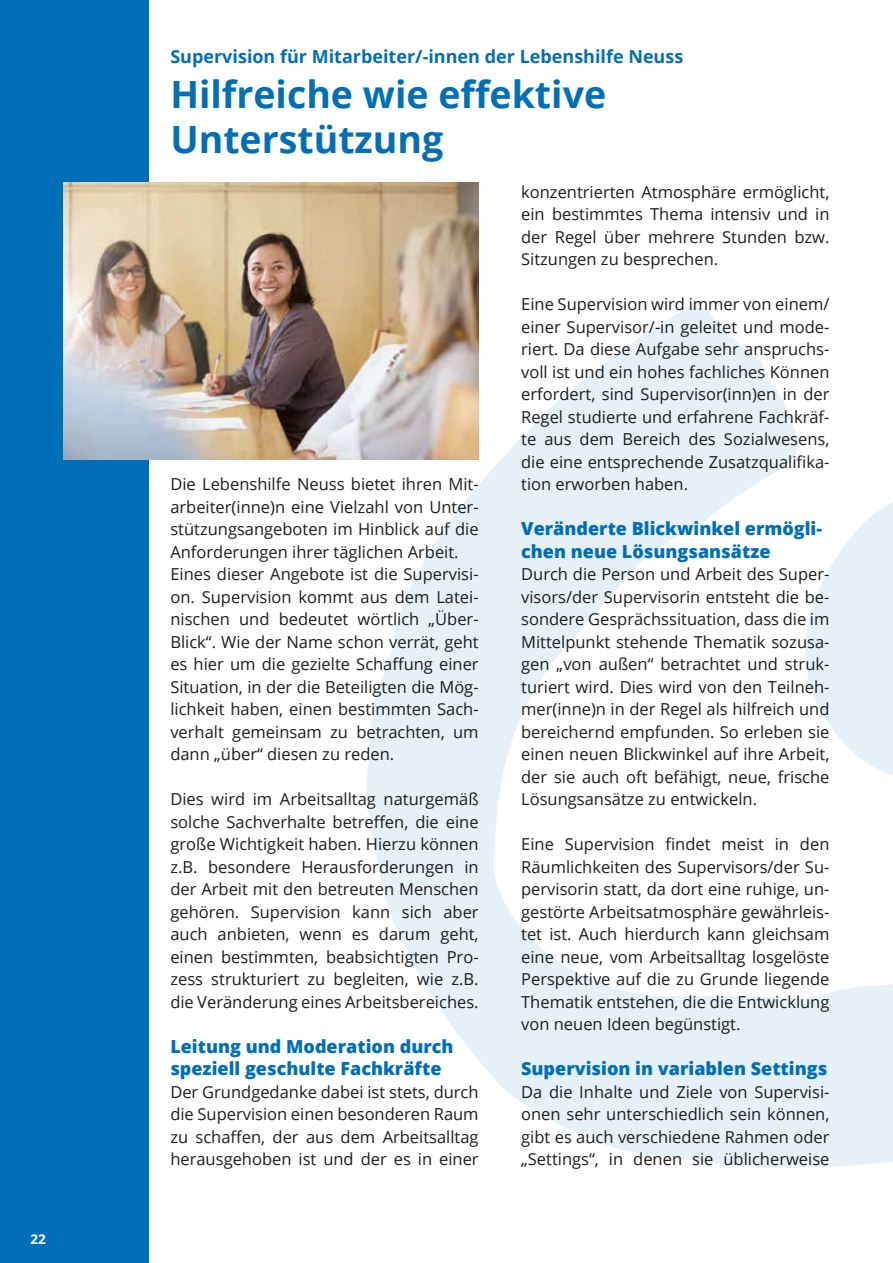
<style>
.page{position:relative;width:893px;height:1263px;background:#fff}
.page>*{position:absolute;margin:0;border:0;box-sizing:border-box;transform-origin:0 0}
.t1{font:700 37.5px/45px "Open Sans";color:#006fb7}
.t2{font:800 18px/22.5px "Open Sans";color:#006fb7}
.t3{font:700 18px "Open Sans";color:#006fb7}
.t4{font:16.5px/22.5px "Open Sans";color:#1d1d1b;text-align:justify}
.t5{font:700 13.5px "Open Sans";color:#fff}
</style>
<div class="page">
<svg style="left:360px;top:306px;width:533px;height:862px"></svg>
<div style="left:0;top:0;width:149px;height:1263px;background:#006fb7"></div>
<img style="left:64px;top:183px;width:415px;height:276px">
<p class="t5" style="left:31px;top:1229px;width:17px">22</p>
<p class="t3" style="left:170px;top:43px;width:514px">Supervision für Mitarbeiter/-innen der Lebenshilfe Neuss</p>
<h1 class="t1" style="left:170px;top:71px;width:437px">Hilfreiche wie effektive<br>Unterstützung</h1>
<p class="t4" style="left:170px;top:472px;width:310px;text-align:left">Die Lebenshilfe Neuss bietet ihren Mit&shy;arbeiter(inne)n eine Vielzahl von Unter&shy;stützungsangeboten im Hinblick auf die Anforderungen ihrer täglichen Arbeit.<br>Eines dieser Angebote ist die Supervisi&shy;on. Supervision kommt aus dem Latei&shy;nischen und bedeutet wörtlich „Über-Blick“. Wie der Name schon verrät, geht es hier um die gezielte Schaffung einer Situation, in der die Beteiligten die Mög&shy;lichkeit haben, einen bestimmten Sach&shy;verhalt gemeinsam zu betrachten, um dann „über“ diesen zu reden.</p>
<p class="t4" style="left:170px;top:788px;width:310px">Dies wird im Arbeitsalltag naturgemäß solche Sachverhalte betreffen, die eine große Wichtigkeit haben. Hierzu können z.B. besondere Herausforderungen in der Arbeit mit den betreuten Menschen gehören. Supervision kann sich aber auch anbieten, wenn es darum geht, einen bestimmten, beabsichtigten Pro&shy;zess strukturiert zu begleiten, wie z.B. die Veränderung eines Arbeitsbereiches.</p>
<p class="t2" style="left:170px;top:1034px;width:285px">Leitung und Moderation durch speziell geschulte Fachkräfte</p>
<p class="t4" style="left:170px;top:1080px;width:310px">Der Grundgedanke dabei ist stets, durch die Supervision einen besonderen Raum zu schaffen, der aus dem Arbeitsalltag herausgehoben ist und der es in einer</p>
<p class="t4" style="left:521px;top:180px;width:310px">konzentrierten Atmosphäre ermöglicht, ein bestimmtes Thema intensiv und in der Regel über mehrere Stunden bzw.<br>Sitzungen zu besprechen.</p>
<p class="t4" style="left:521px;top:292px;width:310px">Eine Supervision wird immer von einem/ einer Supervisor/-in geleitet und mode&shy;riert. Da diese Aufgabe sehr anspruchs&shy;voll ist und ein hohes fachliches Können erfordert, sind Supervisor(inn)en in der Regel studierte und erfahrene Fachkräf&shy;te aus dem Bereich des Sozialwesens, die eine entsprechende Zusatzqualifika&shy;tion erworben haben.</p>
<p class="t2" style="left:521px;top:516px;width:303px">Veränderte Blickwinkel ermögli&shy;chen neue Lösungsansätze</p>
<p class="t4" style="left:521px;top:562px;width:310px">Durch die Person und Arbeit des Super&shy;visors/der Supervisorin entsteht die be&shy;sondere Gesprächssituation, dass die im Mittelpunkt stehende Thematik sozusa&shy;gen „von außen“ betrachtet und struk&shy;turiert wird. Dies wird von den Teilneh&shy;mer(inne)n in der Regel als hilfreich und bereichernd empfunden. So erleben sie einen neuen Blickwinkel auf ihre Arbeit, der sie auch oft befähigt, neue, frische Lösungsansätze zu entwickeln.</p>
<p class="t4" style="left:521px;top:832px;width:310px">Eine Supervision findet meist in den Räumlichkeiten des Supervisors/der Su&shy;pervisorin statt, da dort eine ruhige, un&shy;gestörte Arbeitsatmosphäre gewährleis&shy;tet ist. Auch hierdurch kann gleichsam eine neue, vom Arbeitsalltag losgelöste Perspektive auf die zu Grunde liegende Thematik entstehen, die die Entwicklung von neuen Ideen begünstigt.</p>
<p class="t2" style="left:521px;top:1056px;width:308px">Supervision in variablen Settings</p>
<p class="t4" style="left:521px;top:1080px;width:310px">Da die Inhalte und Ziele von Supervisi&shy;onen sehr unterschiedlich sein können, gibt es auch verschiedene Rahmen oder „Settings“, in denen sie üblicherweise</p>
</div>
